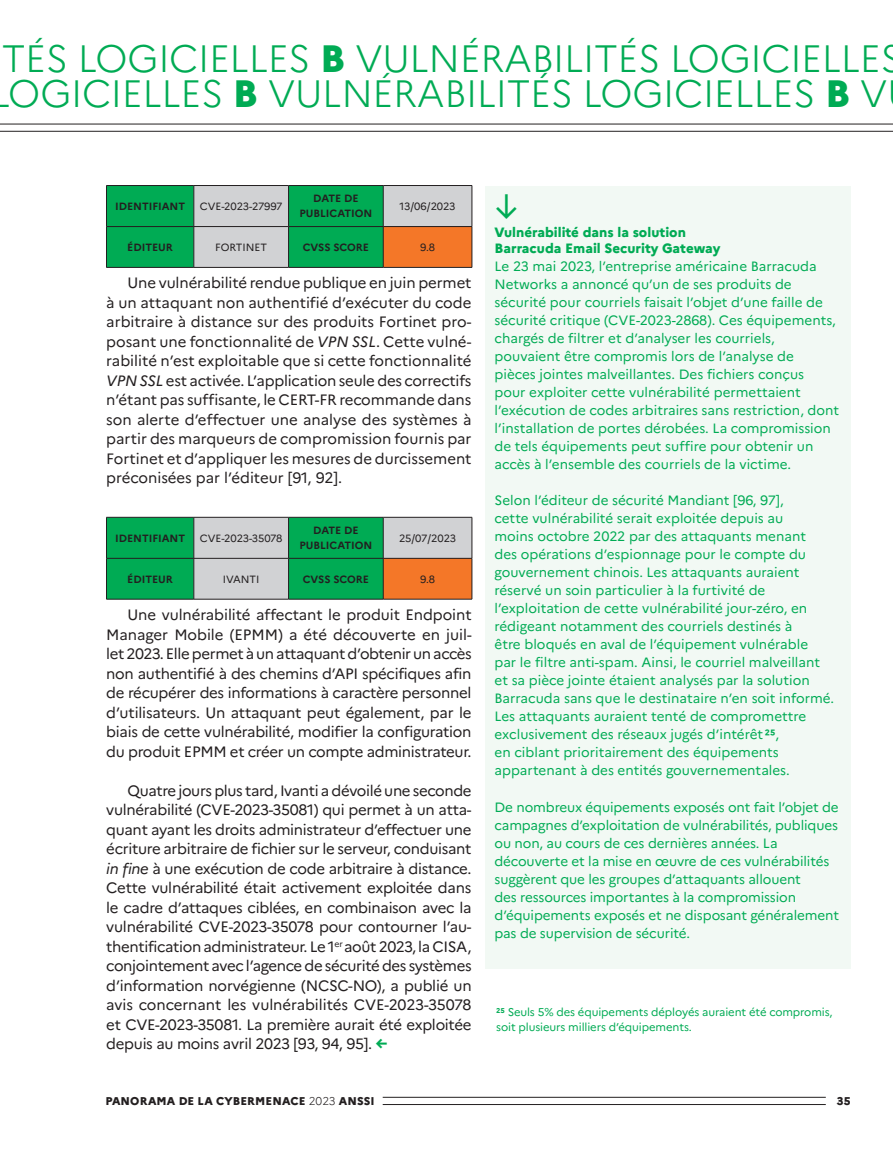
<style>
.page{position:relative;width:893px;height:1149px;background:#fff}
.page>*{position:absolute;margin:0;border:0;box-sizing:border-box;transform-origin:0 0}
.t1{font:300 38.1px/35.1px "Marianne";letter-spacing:-.01em;color:#00ab54}
.t2{font:34.35px "Marianne";color:#00ab54}
.t3{font:15px/19.5px "Marianne";letter-spacing:-.02em;color:#231f20;text-align:justify}
.t4{font:13.5px/18px "Marianne";color:#00ab54}
.t5{font:800 13.5px/16.5px "Marianne";color:#00ab54}
.t6{font:11.25px/15px "Marianne";letter-spacing:-.01em;color:#00ab54}
.t7{font:800 11.25px "Marianne";letter-spacing:.01em;color:#231f20}
.t8{font:700 10.5px/15px "Marianne";color:#231f20;text-align:center}
.t9{font:10.5px "Marianne";letter-spacing:-.005em;color:#231f20}
.s1{font-weight:800}
.s2{font-style:italic}
.s3{font-weight:800;color:#00ab54}
.s4{font-weight:700}
.s5{font-weight:300}
</style>
<div class="page">
<hr style="left:0;top:131px;width:893px;height:1px;background:#231f20">
<hr style="left:0;top:124px;width:893px;height:1px;background:#231f20">
<svg style="left:107px;top:186px;width:365px;height:81px"></svg>
<div style="left:383px;top:226px;width:89px;height:41px;background:#f47728"></div>
<hr style="left:106px;top:185px;width:88px;height:1px;background:#231f20">
<hr style="left:106px;top:186px;width:1px;height:40px;background:#231f20">
<hr style="left:194px;top:185px;width:95px;height:1px;background:#231f20">
<hr style="left:194px;top:186px;width:1px;height:40px;background:#231f20">
<hr style="left:289px;top:185px;width:94px;height:1px;background:#231f20">
<hr style="left:288px;top:186px;width:1px;height:40px;background:#231f20">
<hr style="left:383px;top:185px;width:89px;height:1px;background:#231f20">
<hr style="left:383px;top:186px;width:1px;height:40px;background:#231f20">
<hr style="left:472px;top:186px;width:1px;height:40px;background:#231f20">
<hr style="left:106px;top:226px;width:88px;height:1px;background:#231f20">
<hr style="left:106px;top:227px;width:1px;height:40px;background:#231f20">
<hr style="left:194px;top:226px;width:95px;height:1px;background:#231f20">
<hr style="left:194px;top:227px;width:1px;height:40px;background:#231f20">
<hr style="left:289px;top:226px;width:94px;height:1px;background:#231f20">
<hr style="left:288px;top:227px;width:1px;height:40px;background:#231f20">
<hr style="left:383px;top:226px;width:89px;height:1px;background:#231f20">
<hr style="left:383px;top:227px;width:1px;height:40px;background:#231f20">
<hr style="left:472px;top:227px;width:1px;height:40px;background:#231f20">
<hr style="left:106px;top:267px;width:88px;height:1px;background:#231f20">
<hr style="left:194px;top:267px;width:95px;height:1px;background:#231f20">
<hr style="left:289px;top:267px;width:94px;height:1px;background:#231f20">
<hr style="left:383px;top:267px;width:89px;height:1px;background:#231f20">
<svg style="left:107px;top:518px;width:365px;height:80px"></svg>
<div style="left:383px;top:558px;width:89px;height:41px;background:#f47728"></div>
<hr style="left:106px;top:517px;width:88px;height:1px;background:#231f20">
<hr style="left:106px;top:517px;width:1px;height:41px;background:#231f20">
<hr style="left:194px;top:517px;width:95px;height:1px;background:#231f20">
<hr style="left:194px;top:517px;width:1px;height:41px;background:#231f20">
<hr style="left:289px;top:517px;width:94px;height:1px;background:#231f20">
<hr style="left:288px;top:517px;width:1px;height:41px;background:#231f20">
<hr style="left:383px;top:517px;width:89px;height:1px;background:#231f20">
<hr style="left:383px;top:517px;width:1px;height:41px;background:#231f20">
<hr style="left:472px;top:517px;width:1px;height:41px;background:#231f20">
<hr style="left:106px;top:558px;width:88px;height:1px;background:#231f20">
<hr style="left:106px;top:558px;width:1px;height:40px;background:#231f20">
<hr style="left:194px;top:558px;width:95px;height:1px;background:#231f20">
<hr style="left:194px;top:558px;width:1px;height:40px;background:#231f20">
<hr style="left:289px;top:558px;width:94px;height:1px;background:#231f20">
<hr style="left:288px;top:558px;width:1px;height:40px;background:#231f20">
<hr style="left:383px;top:558px;width:89px;height:1px;background:#231f20">
<hr style="left:383px;top:558px;width:1px;height:40px;background:#231f20">
<hr style="left:472px;top:558px;width:1px;height:40px;background:#231f20">
<hr style="left:106px;top:598px;width:88px;height:1px;background:#231f20">
<hr style="left:194px;top:598px;width:95px;height:1px;background:#231f20">
<hr style="left:289px;top:598px;width:94px;height:1px;background:#231f20">
<hr style="left:383px;top:598px;width:89px;height:1px;background:#231f20">
<div style="left:485px;top:186px;width:365px;height:782px;background:#f2f9f4"></div>
<hr style="left:383px;top:1103px;width:443px;height:1px;background:#231f20">
<hr style="left:383px;top:1096px;width:443px;height:1px;background:#231f20">
<h1 class="t1" style="left:-9px;top:41px;width:914px">TÉS LOGICIELLES <span class="s1">B</span> VULNÉRABILITÉS LOGICIELLES<br>LOGICIELLES <span class="s1">B</span> VULNÉRABILITÉS LOGICIELLES <span class="s1">B</span> V</h1>
<p class="t8" style="left:115px;top:199px;width:72px">IDENTIFIANT</p>
<p class="t9" style="left:200px;top:200px;width:84px">CVE-2023-27997</p>
<p class="t8" style="left:299px;top:191px;width:74px">DATE DE<br>PUBLICATION</p>
<p class="t9" style="left:400px;top:200px;width:58px">13/06/2023</p>
<p class="t8" style="left:127px;top:239px;width:47px">ÉDITEUR</p>
<p class="t9" style="left:215px;top:241px;width:53px">FORTINET</p>
<p class="t8" style="left:303px;top:239px;width:68px">CVSS SCORE</p>
<p class="t9" style="left:420px;top:241px;width:16px">9.8</p>
<p class="t3" style="left:106px;top:273px;width:367px;text-indent:21px">Une vulnérabilité rendue publique en juin permet à un attaquant non authentifié d’exécuter du code arbitraire à distance sur des produits Fortinet pro&shy;posant une fonctionnalité de <span class="s2">VPN SSL</span>. Cette vulné&shy;rabilité n’est exploitable que si cette fonctionnalité <span class="s2">VPN SSL</span> est activée. L’application seule des correctifs n’étant pas suffisante, le CERT-FR recommande dans son alerte d’effectuer une analyse des systèmes à partir des marqueurs de compromission fournis par Fortinet et d’appliquer les mesures de durcissement préconisées par l’éditeur [91, 92].</p>
<p class="t8" style="left:115px;top:530px;width:72px">IDENTIFIANT</p>
<p class="t9" style="left:200px;top:531px;width:84px">CVE-2023-35078</p>
<p class="t8" style="left:299px;top:523px;width:74px">DATE DE<br>PUBLICATION</p>
<p class="t9" style="left:399px;top:531px;width:59px">25/07/2023</p>
<p class="t8" style="left:127px;top:571px;width:47px">ÉDITEUR</p>
<p class="t9" style="left:223px;top:572px;width:38px">IVANTI</p>
<p class="t8" style="left:303px;top:571px;width:68px">CVSS SCORE</p>
<p class="t9" style="left:420px;top:572px;width:16px">9.8</p>
<p class="t3" style="left:106px;top:604px;width:367px;text-indent:21px">Une vulnérabilité affectant le produit Endpoint Manager Mobile (EPMM) a été découverte en juil&shy;let 2023. Elle permet à un attaquant d’obtenir un accès non authentifié à des chemins d’API spécifiques afin de récupérer des informations à caractère personnel d’utilisateurs. Un attaquant peut également, par le biais de cette vulnérabilité, modifier la configuration du produit EPMM et créer un compte administrateur.</p>
<p class="t3" style="left:106px;top:780px;width:367px;text-indent:21px">Quatre jours plus tard, Ivanti a dévoilé une seconde vulnérabilité (CVE-2023-35081) qui permet à un atta&shy;quant ayant les droits administrateur d’effectuer une écriture arbitraire de fichier sur le serveur, conduisant <span class="s2">in fine</span> à une exécution de code arbitraire à distance.<br>Cette vulnérabilité était activement exploitée dans le cadre d’attaques ciblées, en combinaison avec la vulnérabilité CVE-2023-35078 pour contourner l’au&shy;thentification administrateur. Le 1<sup>er</sup> août 2023, la CISA, conjointement avec l’agence de sécurité des systèmes d’information norvégienne (NCSC-NO), a publié un avis concernant les vulnérabilités CVE-2023-35078 et CVE-2023-35081. La première aurait été exploitée depuis au moins avril 2023 [93, 94, 95]. <span class="s3">←</span></p>
<h2 class="t2" style="left:527px;top:193px;width:29px;rotate:90deg">→</h2>
<p class="t5" style="left:495px;top:223px;width:227px">Vulnérabilité dans la solution<br>Barracuda Email Security Gateway</p>
<p class="t4" style="left:495px;top:257px;width:346px">Le 23 mai 2023, l’entreprise américaine Barracuda Networks a annoncé qu’un de ses produits de sécurité pour courriels faisait l’objet d’une faille de sécurité critique (CVE-2023-2868). Ces équipements, chargés de filtrer et d’analyser les courriels, pouvaient être compromis lors de l’analyse de<br>pièces jointes malveillantes. Des fichiers conçus<br>pour exploiter cette vulnérabilité permettaient l’exécution de codes arbitraires sans restriction, dont l’installation de portes dérobées. La compromission de tels équipements peut suffire pour obtenir un accès à l’ensemble des courriels de la victime.</p>
<p class="t4" style="left:495px;top:491px;width:341px">Selon l’éditeur de sécurité Mandiant [96, 97],<br>cette vulnérabilité serait exploitée depuis au<br>moins octobre 2022 par des attaquants menant<br>des opérations d’espionnage pour le compte du gouvernement chinois. Les attaquants auraient réservé un soin particulier à la furtivité de l’exploitation de cette vulnérabilité jour-zéro, en rédigeant notamment des courriels destinés à<br>être bloqués en aval de l’équipement vulnérable<br>par le filtre anti-spam. Ainsi, le courriel malveillant et sa pièce jointe étaient analysés par la solution Barracuda sans que le destinataire n’en soit informé.<br>Les attaquants auraient tenté de compromettre exclusivement des réseaux jugés d’intérêt <span class="s4">25</span>,<br>en ciblant prioritairement des équipements appartenant à des entités gouvernementales.</p>
<p class="t4" style="left:495px;top:797px;width:346px">De nombreux équipements exposés ont fait l’objet de campagnes d’exploitation de vulnérabilités, publiques ou non, au cours de ces dernières années. La découverte et la mise en œuvre de ces vulnérabilités suggèrent que les groupes d’attaquants allouent<br>des ressources importantes à la compromission d’équipements exposés et ne disposant généralement pas de supervision de sécurité.</p>
<p class="t6" style="left:496px;top:1003px;width:338px"><span class="s4">25</span> Seuls 5% des équipements déployés auraient été compromis, soit plusieurs milliers d’équipements.</p>
<p class="t7" style="left:105px;top:1093px;width:271px">PANORAMA DE LA CYBERMENACE <span class="s5">2023</span> ANSSI</p>
<p class="t7" style="left:837px;top:1093px;width:15px">35</p>
</div>
